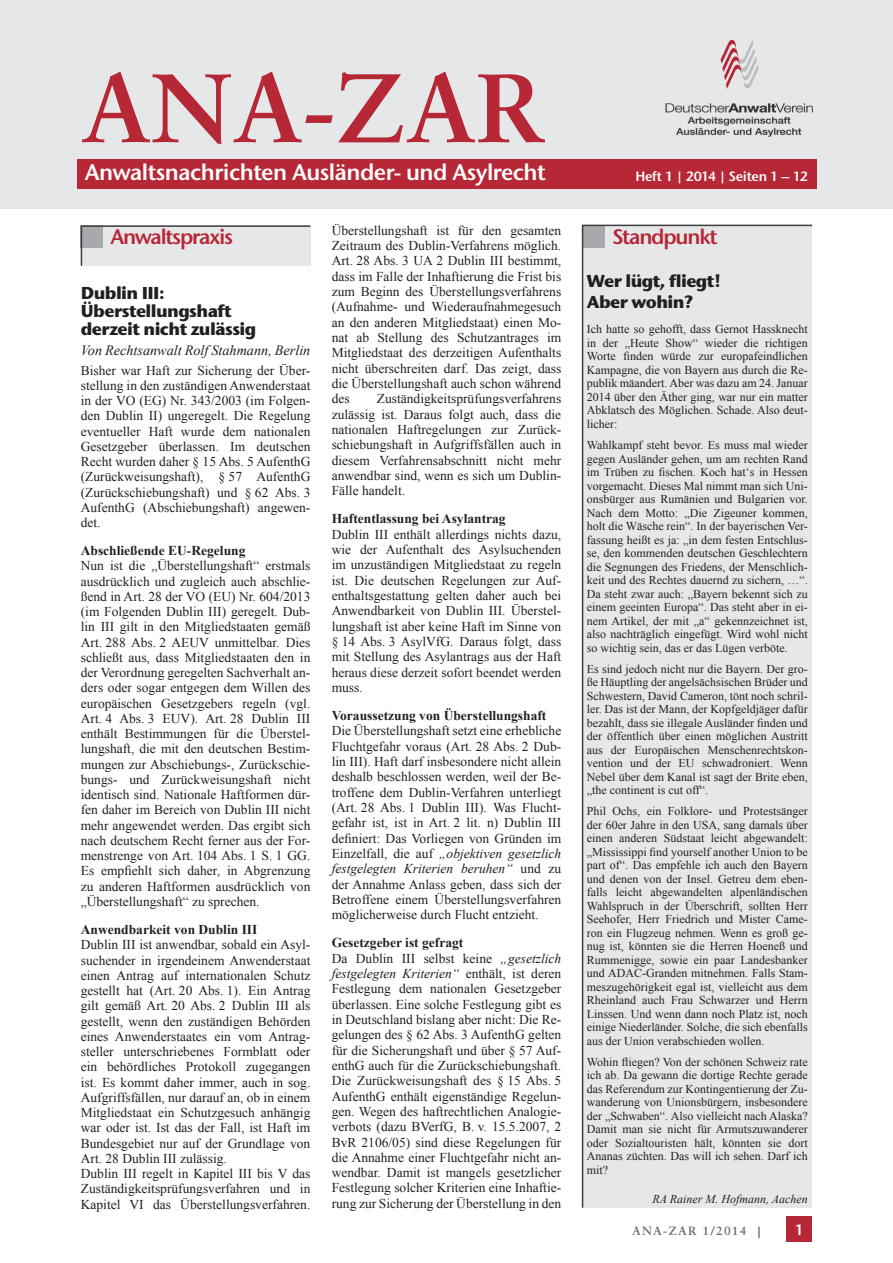
<style>
.page{position:relative;width:893px;height:1263px;background:#fff}
.page>*{position:absolute;margin:0;border:0;box-sizing:border-box;transform-origin:0 0}
.t1{font:700 97.5px "Sabon LT";color:#b72837}
.t2{font:22.5px "Stone Sans ITC Semi";letter-spacing:-.025em;color:#fff}
.t3{font:21px "Stone Sans ITC Semi";letter-spacing:-.06em;color:#b72837}
.t4{font:700 17.25px/18.3px "Stone Sans ITC";letter-spacing:-.035em;color:#231f20}
.t5{font:15px "Stone Sans ITC Semi";color:#fff}
.t6{font:italic 14.25px "Times New Roman";color:#231f20}
.t7{font:13.5px/15.3px "Times New Roman";color:#231f20;text-align:justify}
.t8{font:700 13.5px "Times New Roman";color:#231f20}
.t9{font:13.5px "Stone Sans ITC Semi";letter-spacing:-.02em;color:#fff}
.t10{font:12px/13.5px "Times New Roman";color:#231f20;text-align:justify}
.t11{font:italic 12px "Times New Roman";color:#231f20}
.t12{font:700 12px "Sabon LT";letter-spacing:.1em;color:#6c6d70}
.s1{font-style:italic}
.s2{font-weight:700}
.s3{font-size:15px}
</style>
<div class="page">
<div style="left:787px;top:1216px;width:25px;height:26px;background:#b72837"></div>
<div style="left:0;top:0;width:893px;height:208px;background:#e6e7e9"></div>
<div style="left:77px;top:159px;width:739px;height:30px;background:#b72837"></div>
<svg style="left:721px;top:39px;width:38px;height:50px"></svg>
<img style="left:665px;top:103px;width:148px;height:34px">
<div style="left:581px;top:224px;width:232px;height:984px;background:#e6e7e9"></div>
<svg style="left:80px;top:225px;width:231px;height:41px;background:#dbdcde"></svg>
<h1 class="t1" style="left:81px;top:48px;width:467px">ANA-ZAR</h1>
<h2 class="t2" style="left:85px;top:158px;width:462px">Anwaltsnachrichten Ausländer- und Asylrecht</h2>
<p class="t9" style="left:635px;top:168px;width:174px">Heft 1 | 2014 | Seiten 1 – 12</p>
<p class="t7" style="left:332px;top:222px;width:231px">Überstellungshaft ist für den gesamten Zeitraum des Dublin-Verfahrens möglich.<br>Art. 28 Abs. 3 UA 2 Dublin III bestimmt, dass im Falle der Inhaftierung die Frist bis zum Beginn des Überstellungsverfahrens (Aufnahme- und Wiederaufnahmegesuch an den anderen Mitgliedstaat) einen Mo&shy;nat ab Stellung des Schutzantrages im Mitgliedstaat des derzeitigen Aufenthalts nicht überschreiten darf. Das zeigt, dass die Überstellungshaft auch schon während des</p>
<h3 class="t3" style="left:111px;top:224px;width:124px">Anwaltspraxis</h3>
<p class="t4" style="left:81px;top:283px;width:177px">Dublin III:<br>Überstellungshaft derzeit nicht zulässig</p>
<p class="t6" style="left:81px;top:340px;width:231px">Von Rechtsanwalt Rolf Stahmann, Berlin</p>
<p class="t7" style="left:81px;top:362px;width:231px">Bisher war Haft zur Sicherung der Über&shy;stellung in den zuständigen Anwenderstaat in der VO (EG) Nr. 343/2003 (im Folgen&shy;den Dublin II) ungeregelt. Die Regelung eventueller Haft wurde dem nationalen Gesetzgeber überlassen. Im deutschen Recht wurden daher § 15 Abs. 5 AufenthG (Zurückweisungshaft), § 57 AufenthG (Zurückschiebungshaft) und § 62 Abs. 3<br>AufenthG (Abschiebungshaft) angewen&shy;det.</p>
<p class="t8" style="left:81px;top:541px;width:166px">Abschließende EU-Regelung</p>
<p class="t7" style="left:81px;top:558px;width:231px">Nun ist die „Überstellungshaft“ erstmals ausdrücklich und zugleich auch abschlie&shy;ßend in Art. 28 der VO (EU) Nr. 604/2013 (im Folgenden Dublin III) geregelt. Dub&shy;lin III gilt in den Mitgliedstaaten gemäß Art. 288 Abs. 2 AEUV unmittelbar. Dies schließt aus, dass Mitgliedstaaten den in der Verordnung geregelten Sachverhalt an&shy;ders oder sogar entgegen dem Willen des europäischen Gesetzgebers regeln (vgl.<br>Art. 4 Abs. 3 EUV). Art. 28 Dublin III enthält Bestimmungen für die Überstel&shy;lungshaft, die mit den deutschen Bestim&shy;mungen zur Abschiebungs-, Zurückschie&shy;bungs- und Zurückweisungshaft nicht identisch sind. Nationale Haftformen dür&shy;fen daher im Bereich von Dublin III nicht mehr angewendet werden. Das ergibt sich nach deutschem Recht ferner aus der For&shy;menstrenge von Art. 104 Abs. 1 S. 1 GG.<br>Es empfiehlt sich daher, in Abgrenzung zu anderen Haftformen ausdrücklich von „Überstellungshaft“ zu sprechen.</p>
<p class="t8" style="left:81px;top:920px;width:178px">Anwendbarkeit von Dublin III</p>
<p class="t7" style="left:81px;top:937px;width:231px;text-align:left">Dublin III ist anwendbar, sobald ein Asyl&shy;suchender in irgendeinem Anwenderstaat einen Antrag auf internationalen Schutz gestellt hat (Art. 20 Abs. 1). Ein Antrag gilt gemäß Art. 20 Abs. 2 Dublin III als gestellt, wenn den zuständigen Behörden eines Anwenderstaates ein vom Antrag&shy;steller unterschriebenes Formblatt oder ein behördliches Protokoll zugegangen ist. Es kommt daher immer, auch in sog.<br>Aufgriffsfällen, nur darauf an, ob in einem Mitgliedstaat ein Schutzgesuch anhängig war oder ist. Ist das der Fall, ist Haft im Bundesgebiet nur auf der Grundlage von Art. 28 Dublin III zulässig.<br>Dublin III regelt in Kapitel III bis V das Zuständigkeitsprüfungsverfahren und in Kapitel VI das Überstellungsverfahren.</p>
<h3 class="t3" style="left:612px;top:224px;width:107px">Standpunkt</h3>
<p class="t4" style="left:587px;top:271px;width:137px;line-height:20.7px">Wer lügt, fliegt!<br>Aber wohin?</p>
<p class="t10" style="left:587px;top:322px;width:223px">Ich hatte so gehofft, dass Gernot Hassknecht in der „Heute Show“ wieder die richtigen Worte finden würde zur europafeindlichen Kampagne, die von Bayern aus durch die Re&shy;publik mäandert. Aber was dazu am 24. Januar 2014 über den Äther ging, war nur ein matter Abklatsch des Möglichen. Schade. Also deut&shy;licher:</p>
<p class="t10" style="left:587px;top:438px;width:223px">Wahlkampf steht bevor. Es muss mal wieder gegen Ausländer gehen, um am rechten Rand im Trüben zu fischen. Koch hat‘s in Hessen vorgemacht. Dieses Mal nimmt man sich Uni&shy;onsbürger aus Rumänien und Bulgarien vor.<br>Nach dem Motto: „Die Zigeuner kommen, holt die Wäsche rein“. In der bayerischen Ver&shy;fassung heißt es ja: „in dem festen Entschlus&shy;se, den kommenden deutschen Geschlechtern die Segnungen des Friedens, der Menschlich&shy;keit und des Rechtes dauernd zu sichern, …“.<br>Da steht zwar auch: „Bayern bekennt sich zu einem geeinten Europa“. Das steht aber in ei&shy;nem Artikel, der mit „a“ gekennzeichnet ist, also nachträglich eingefügt. Wird wohl nicht so wichtig sein, das er das Lügen verböte.</p>
<p class="t10" style="left:587px;top:662px;width:223px">Es sind jedoch nicht nur die Bayern. Der gro&shy;ße Häuptling der angelsächsischen Brüder und Schwestern, David Cameron, tönt noch schril&shy;ler. Das ist der Mann, der Kopfgeldjäger dafür bezahlt, dass sie illegale Ausländer finden und der öffentlich über einen möglichen Austritt aus der Europäischen Menschenrechtskon&shy;vention und der EU schwadroniert. Wenn Nebel über dem Kanal ist sagt der Brite eben, „the continent is cut off“.</p>
<p class="t10" style="left:587px;top:804px;width:223px">Phil Ochs, ein Folklore- und Protestsänger der 60er Jahre in den USA, sang damals über einen anderen Südstaat leicht abgewandelt: „Mississippi find yourself another Union to be part of“. Das empfehle ich auch den Bayern und denen von der Insel. Getreu dem eben&shy;falls leicht abgewandelten alpenländischen Wahlspruch in der Überschrift, sollten Herr Seehofer, Herr Friedrich und Mister Came&shy;ron ein Flugzeug nehmen. Wenn es groß ge&shy;nug ist, könnten sie die Herren Hoeneß und Rummenigge, sowie ein paar Landesbanker und ADAC-Granden mitnehmen. Falls Stam&shy;meszugehörigkeit egal ist, vielleicht aus dem Rheinland auch Frau Schwarzer und Herrn Linssen. Und wenn dann noch Platz ist, noch einige Niederländer. Solche, die sich ebenfalls aus der Union verabschieden wollen.</p>
<p class="t10" style="left:587px;top:1055px;width:223px">Wohin fliegen? Von der schönen Schweiz rate ich ab. Da gewann die dortige Rechte gerade das Referendum zur Kontingentierung der Zu&shy;wanderung von Unionsbürgern, insbesondere der „Schwaben“. Also vielleicht nach Alaska?<br>Damit man sie nicht für Armutszuwanderer oder Sozialtouristen hält, könnten sie dort Ananas züchten. Das will ich sehen. Darf ich mit?</p>
<p class="t11" style="left:652px;top:1191px;width:157px">RA Rainer M. Hofmann, Aachen</p>
<p class="t7" style="left:332px;top:391px;width:231px;text-indent:45px">Zuständigkeitsprüfungsverfahrens zulässig ist. Daraus folgt auch, dass die nationalen Haftregelungen zur Zurück&shy;schiebungshaft in Aufgriffsfällen auch in diesem Verfahrensabschnitt nicht mehr anwendbar sind, wenn es sich um Dublin-Fälle handelt.</p>
<p class="t8" style="left:332px;top:509px;width:176px">Haftentlassung bei Asylantrag</p>
<p class="t7" style="left:332px;top:526px;width:231px">Dublin III enthält allerdings nichts dazu, wie der Aufenthalt des Asylsuchenden im unzuständigen Mitgliedstaat zu regeln ist. Die deutschen Regelungen zur Auf&shy;enthaltsgestattung gelten daher auch bei Anwendbarkeit von Dublin III. Überstel&shy;lungshaft ist aber keine Haft im Sinne von § 14 Abs. 3 AsylVfG. Daraus folgt, dass mit Stellung des Asylantrags aus der Haft heraus diese derzeit sofort beendet werden muss.</p>
<p class="t8" style="left:332px;top:706px;width:216px">Voraussetzung von Überstellungshaft</p>
<p class="t7" style="left:332px;top:723px;width:231px">Die Überstellungshaft setzt eine erhebliche Fluchtgefahr voraus (Art. 28 Abs. 2 Dub&shy;lin III). Haft darf insbesondere nicht allein deshalb beschlossen werden, weil der Be&shy;troffene dem Dublin-Verfahren unterliegt (Art. 28 Abs. 1 Dublin III). Was Flucht&shy;gefahr ist, ist in Art. 2 lit. n) Dublin III definiert: Das Vorliegen von Gründen im Einzelfall, die auf <span class="s1">„objektiven gesetzlich festgelegten Kriterien beruhen“</span> und zu der Annahme Anlass geben, dass sich der Betroffene einem Überstellungsverfahren möglicherweise durch Flucht entzieht.</p>
<p class="t7" style="left:332px;top:935px;width:231px;text-align:left"><span class="s2">Gesetzgeber ist gefragt<br></span>Da Dublin III selbst keine <span class="s1">„gesetzlich festgelegten Kriterien“</span> enthält, ist deren Festlegung dem nationalen Gesetzgeber überlassen. Eine solche Festlegung gibt es in Deutschland bislang aber nicht: Die Re&shy;gelungen des § 62 Abs. 3 AufenthG gelten für die Sicherungshaft und über § 57 Auf&shy;enthG auch für die Zurückschiebungshaft.<br>Die Zurückweisungshaft des § 15 Abs. 5<br>AufenthG enthält eigenständige Regelun&shy;gen. Wegen des haftrechtlichen Analogie&shy;verbots (dazu BVerfG, B. v. 15.5.2007, 2<br>BvR 2106/05) sind diese Regelungen für die Annahme einer Fluchtgefahr nicht an&shy;wendbar. Damit ist mangels gesetzlicher Festlegung solcher Kriterien eine Inhaftie&shy;rung zur Sicherung der Überstellung in den</p>
<p class="t12" style="left:632px;top:1223px;width:130px">ANA-ZAR 1/2014 <span class="s3">|</span></p>
<p class="t5" style="left:795px;top:1220px;width:11px">1</p>
</div>
